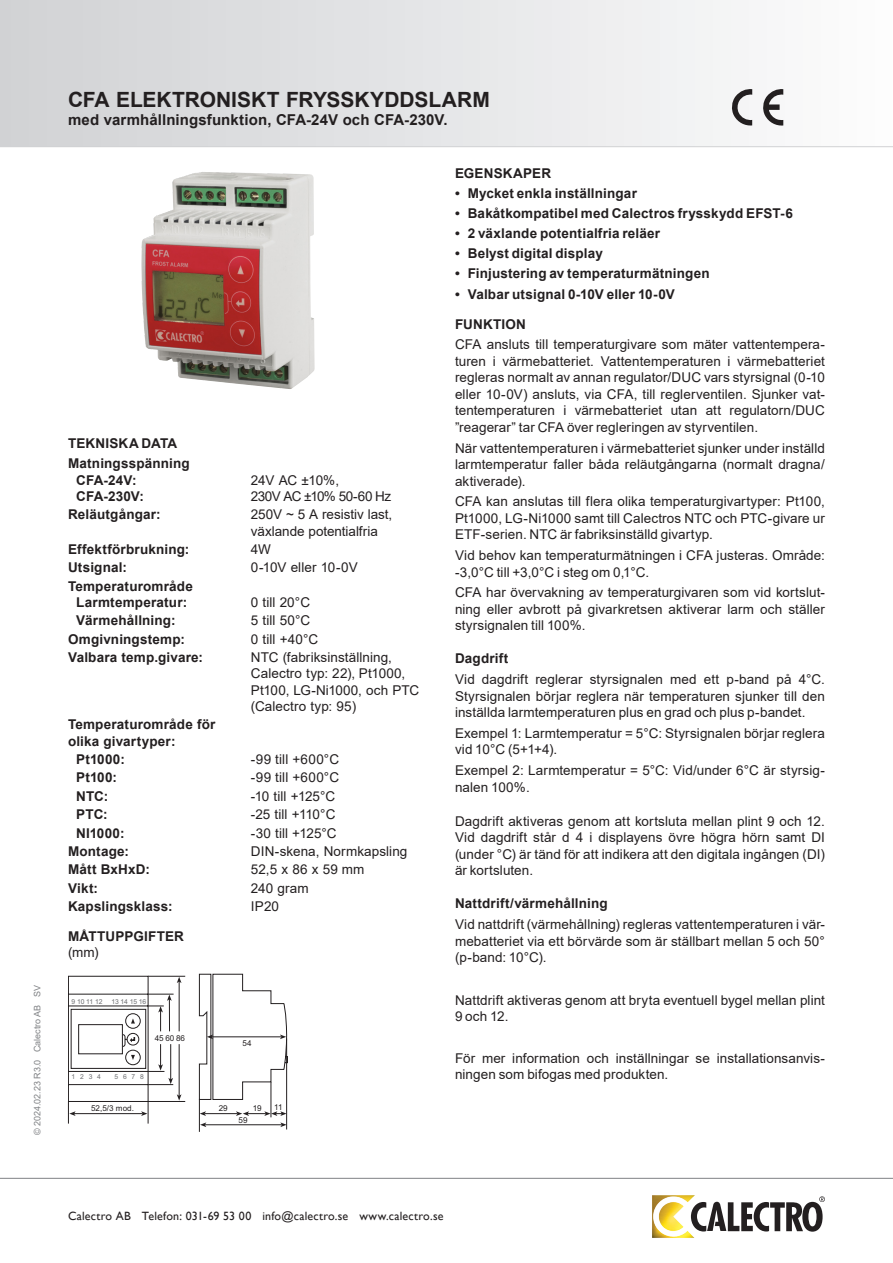
<style>
.page{position:relative;width:893px;height:1263px;background:#fff}
.page>*{position:absolute;margin:0;border:0;box-sizing:border-box;transform-origin:0 0}
.data_huvudrubrik{font:700 21px "Arial";color:#231f20}
.data_underrubrik{font:700 15px "Arial";letter-spacing:.005em;color:#231f20}
.data_bröd{font:13.5px/16.5px "Arial";letter-spacing:.005em;color:#231f20;text-align:justify}
.data_egenskaper{font:700 13.5px/16.2px "Arial";letter-spacing:.015em;color:#231f20}
.data_fet{font:700 13.5px "Arial";letter-spacing:.015em;color:#231f20}
.data_bröd-2{font:13.5px "Arial";letter-spacing:-.045em;color:#231f20}
.data_fet-2{font:13.5px "Arial";color:#231f20}
.t1{font:12px "Gill Sans";letter-spacing:.015em;color:#231f20}
.t2{font:9px "Arial";color:#808285}
.t3{font:8.1px "Arial";color:#231f20}
.t4{font:6.75px "Arial";letter-spacing:-.01em;color:#6c6d70}
</style>
<div class="page">
<div style="left:0;top:0;width:893px;height:147px;background:linear-gradient(to right,#d0d1d4,#fcfdfd)"></div>
<hr style="left:0;top:146px;width:893px;height:1px;background:#d1d2d4">
<hr style="left:0;top:1178px;width:893px;height:1px;background:#808285">
<svg style="left:731px;top:89px;width:21px;height:37px"></svg>
<svg style="left:762px;top:89px;width:21px;height:37px"></svg>
<svg style="left:697px;top:1196px;width:128px;height:36px"></svg>
<img style="left:652px;top:1195px;width:45px;height:43px">
<hr style="left:148px;top:1101px;width:37px;height:1px;background:#231f20">
<hr style="left:148px;top:976px;width:37px;height:1px;background:#231f20">
<hr style="left:204px;top:1113px;width:34px;height:1px;background:#231f20">
<svg style="left:200px;top:1111px;width:6px;height:5px"></svg>
<svg style="left:236px;top:1111px;width:50px;height:5px"></svg>
<svg style="left:199px;top:974px;width:89px;height:126px"></svg>
<hr style="left:205px;top:1124px;width:77px;height:1px;background:#231f20">
<svg style="left:200px;top:1122px;width:6px;height:5px"></svg>
<svg style="left:280px;top:1122px;width:6px;height:5px"></svg>
<hr style="left:199px;top:1099px;width:1px;height:33px;background:#231f20">
<hr style="left:271px;top:1082px;width:1px;height:35px;background:#231f20">
<hr style="left:286px;top:1038px;width:1px;height:91px;background:#231f20">
<svg style="left:68px;top:975px;width:113px;height:148px"></svg>
<img style="left:141px;top:172px;width:174px;height:217px">
<p class="t2" style="left:31px;top:1135px;width:152px;rotate:-90deg">© 2024.02.23 R3.0 Calectro AB SV</p>
<p class="data_huvudrubrik" style="left:68px;top:85px;width:423px">CFA ELEKTRONISKT FRYSSKYDDSLARM</p>
<p class="data_underrubrik" style="left:68px;top:109px;width:381px">med varmhållningsfunktion, CFA-24V och CFA-230V.</p>
<p class="data_fet" style="left:68px;top:434px;width:111px">TEKNISKA DATA</p>
<p class="data_egenskaper" style="left:76px;top:456px;width:115px;text-indent:-8px">Matningsspänning<br>CFA-24V:</p>
<p class="data_bröd" style="left:251px;top:471px;width:90px">24V AC ±10%,</p>
<p class="data_egenskaper" style="left:76px;top:488px;width:69px">CFA-230V:</p>
<p class="data_bröd-2" style="left:251px;top:487px;width:142px">230V AC ±10% 50-60 Hz</p>
<p class="data_egenskaper" style="left:68px;top:507px;width:94px">Reläutgångar:</p>
<p class="data_bröd" style="left:251px;top:506px;width:143px">250V ~ 5 A resistiv last, växlande potentialfria</p>
<p class="data_egenskaper" style="left:68px;top:541px;width:123px">Effektförbrukning:</p>
<p class="data_bröd" style="left:251px;top:541px;width:22px">4W</p>
<p class="data_egenskaper" style="left:68px;top:560px;width:60px">Utsignal:</p>
<p class="data_bröd" style="left:251px;top:559px;width:108px">0-10V eller 10-0V</p>
<p class="data_egenskaper" style="left:68px;top:578px;width:126px;text-align:center">Temperaturområde<br>Larmtemperatur:</p>
<p class="data_bröd" style="left:251px;top:594px;width:61px">0 till 20°C</p>
<p class="data_egenskaper" style="left:76px;top:613px;width:101px">Värmehållning:</p>
<p class="data_bröd" style="left:251px;top:612px;width:61px">5 till 50°C</p>
<p class="data_egenskaper" style="left:68px;top:631px;width:118px">Omgivningstemp:</p>
<p class="data_bröd" style="left:251px;top:631px;width:69px">0 till +40°C</p>
<p class="data_egenskaper" style="left:68px;top:649px;width:136px">Valbara temp.givare:</p>
<p class="data_bröd" style="left:251px;top:649px;width:170px;text-align:left">NTC (fabriksinställning,<br>Calectro typ: 22), Pt1000,<br>Pt100, LG-Ni1000, och PTC (Calectro typ: 95)</p>
<p class="data_egenskaper" style="left:68px;top:717px;width:149px">Temperaturområde för olika givartyper:</p>
<p class="data_egenskaper" style="left:76px;top:751px;width:50px">Pt1000:</p>
<p class="data_bröd" style="left:251px;top:751px;width:90px">-99 till +600°C</p>
<p class="data_egenskaper" style="left:76px;top:770px;width:42px">Pt100:</p>
<p class="data_bröd" style="left:251px;top:769px;width:90px">-99 till +600°C</p>
<p class="data_egenskaper" style="left:76px;top:788px;width:33px">NTC:</p>
<p class="data_bröd" style="left:251px;top:788px;width:86px">-10 till +125°C</p>
<p class="data_egenskaper" style="left:76px;top:806px;width:33px">PTC:</p>
<p class="data_bröd" style="left:251px;top:806px;width:86px">-25 till +110°C</p>
<p class="data_egenskaper" style="left:76px;top:825px;width:50px">NI1000:</p>
<p class="data_bröd" style="left:251px;top:824px;width:87px">-30 till +125°C</p>
<p class="data_egenskaper" style="left:68px;top:843px;width:63px">Montage:</p>
<p class="data_bröd" style="left:251px;top:843px;width:158px">DIN-skena, Normkapsling</p>
<p class="data_egenskaper" style="left:68px;top:862px;width:83px">Mått BxHxD:</p>
<p class="data_bröd" style="left:251px;top:861px;width:115px">52,5 x 86 x 59 mm</p>
<p class="data_egenskaper" style="left:68px;top:880px;width:32px">Vikt:</p>
<p class="data_bröd" style="left:251px;top:880px;width:59px">240 gram</p>
<p class="data_egenskaper" style="left:68px;top:899px;width:106px">Kapslingsklass:</p>
<p class="data_bröd" style="left:251px;top:898px;width:30px">IP20</p>
<p class="data_fet" style="left:68px;top:926px;width:117px">MÅTTUPPGIFTER</p>
<p class="data_fet-2" style="left:68px;top:943px;width:32px">(mm)</p>
<p class="t4" style="left:72px;top:997px;width:32px">9 10 11 12</p>
<p class="t4" style="left:111px;top:997px;width:36px">13 14 15 16</p>
<p class="t3" style="left:155px;top:1032px;width:32px">45 60 86</p>
<p class="t4" style="left:72px;top:1072px;width:31px">1 2 3 4</p>
<p class="t4" style="left:115px;top:1072px;width:31px">5 6 7 8</p>
<p class="t3" style="left:91px;top:1102px;width:44px">52,5/3 mod.</p>
<p class="t3" style="left:243px;top:1037px;width:11px">54</p>
<p class="t3" style="left:219px;top:1102px;width:11px">29</p>
<p class="t3" style="left:253px;top:1102px;width:11px">19</p>
<p class="t3" style="left:274px;top:1101px;width:10px">11</p>
<p class="t3" style="left:239px;top:1115px;width:11px">59</p>
<p class="data_fet" style="left:455px;top:164px;width:98px">EGENSKAPER</p>
<p class="data_egenskaper" style="left:455px;top:185px;width:183px">• Mycket enkla inställningar</p>
<p class="data_egenskaper" style="left:455px;top:205px;width:339px">• Bakåtkompatibel med Calectros frysskydd EFST-6</p>
<p class="data_egenskaper" style="left:455px;top:225px;width:207px">• 2 växlande potentialfria reläer</p>
<p class="data_egenskaper" style="left:455px;top:246px;width:149px">• Belyst digital display</p>
<p class="data_egenskaper" style="left:455px;top:266px;width:256px">• Finjustering av temperaturmätningen</p>
<p class="data_egenskaper" style="left:455px;top:286px;width:221px">• Valbar utsignal 0-10V eller 10-0V</p>
<p class="data_fet" style="left:455px;top:314px;width:73px">FUNKTION</p>
<p class="data_bröd" style="left:455px;top:336px;width:371px">CFA ansluts till temperaturgivare som mäter vattentempera&shy;turen i värmebatteriet. Vattentemperaturen i värmebatteriet regleras normalt av annan regulator/DUC vars styrsignal (0-10 eller 10-0V) ansluts, via CFA, till reglerventilen. Sjunker vat&shy;tentemperaturen i värmebatteriet utan att regulatorn/DUC ”reagerar” tar CFA över regleringen av styrventilen.</p>
<p class="data_bröd" style="left:455px;top:439px;width:371px">När vattentemperaturen i värmebatteriet sjunker under inställd larmtemperatur faller båda reläutgångarna (normalt dragna/ aktiverade).</p>
<p class="data_bröd" style="left:455px;top:493px;width:371px">CFA kan anslutas till flera olika temperaturgivartyper: Pt100, Pt1000, LG-Ni1000 samt till Calectros NTC och PTC-givare ur ETF-serien. NTC är fabriksinställd givartyp.</p>
<p class="data_bröd" style="left:455px;top:547px;width:371px">Vid behov kan temperaturmätningen i CFA justeras. Område: -3,0°C till +3,0°C i steg om 0,1°C.</p>
<p class="data_bröd" style="left:455px;top:584px;width:371px">CFA har övervakning av temperaturgivaren som vid kortslut&shy;ning eller avbrott på givarkretsen aktiverar larm och ställer styrsignalen till 100%.</p>
<p class="data_fet" style="left:455px;top:649px;width:55px">Dagdrift</p>
<p class="data_bröd" style="left:455px;top:671px;width:371px">Vid dagdrift reglerar styrsignalen med ett p-band på 4°C.<br>Styrsignalen börjar reglera när temperaturen sjunker till den inställda larmtemperaturen plus en grad och plus p-bandet.</p>
<p class="data_bröd" style="left:455px;top:725px;width:371px">Exempel 1: Larmtemperatur = 5°C: Styrsignalen börjar reglera vid 10°C (5+1+4).</p>
<p class="data_bröd" style="left:455px;top:762px;width:371px">Exempel 2: Larmtemperatur = 5°C: Vid/under 6°C är styrsig&shy;nalen 100%.</p>
<p class="data_bröd" style="left:455px;top:813px;width:371px">Dagdrift aktiveras genom att kortsluta mellan plint 9 och 12.<br>Vid dagdrift står d 4 i displayens övre högra hörn samt DI (under °C) är tänd för att indikera att den digitala ingången (DI) är kortsluten.</p>
<p class="data_fet" style="left:455px;top:894px;width:154px">Nattdrift/värmehållning</p>
<p class="data_bröd" style="left:455px;top:916px;width:371px">Vid nattdrift (värmehållning) regleras vattentemperaturen i vär&shy;mebatteriet via ett börvärde som är ställbart mellan 5 och 50° (p-band: 10°C).</p>
<p class="data_bröd" style="left:455px;top:991px;width:371px">Nattdrift aktiveras genom att bryta eventuell bygel mellan plint<br>9 och 12.</p>
<p class="data_bröd" style="left:455px;top:1049px;width:371px">För mer information och inställningar se installationsanvis&shy;ningen som bifogas med produkten.</p>
<p class="t1" style="left:68px;top:1209px;width:377px">Calectro AB Telefon: 031-69 53 00 info@calectro.se www.calectro.se</p>
</div>
